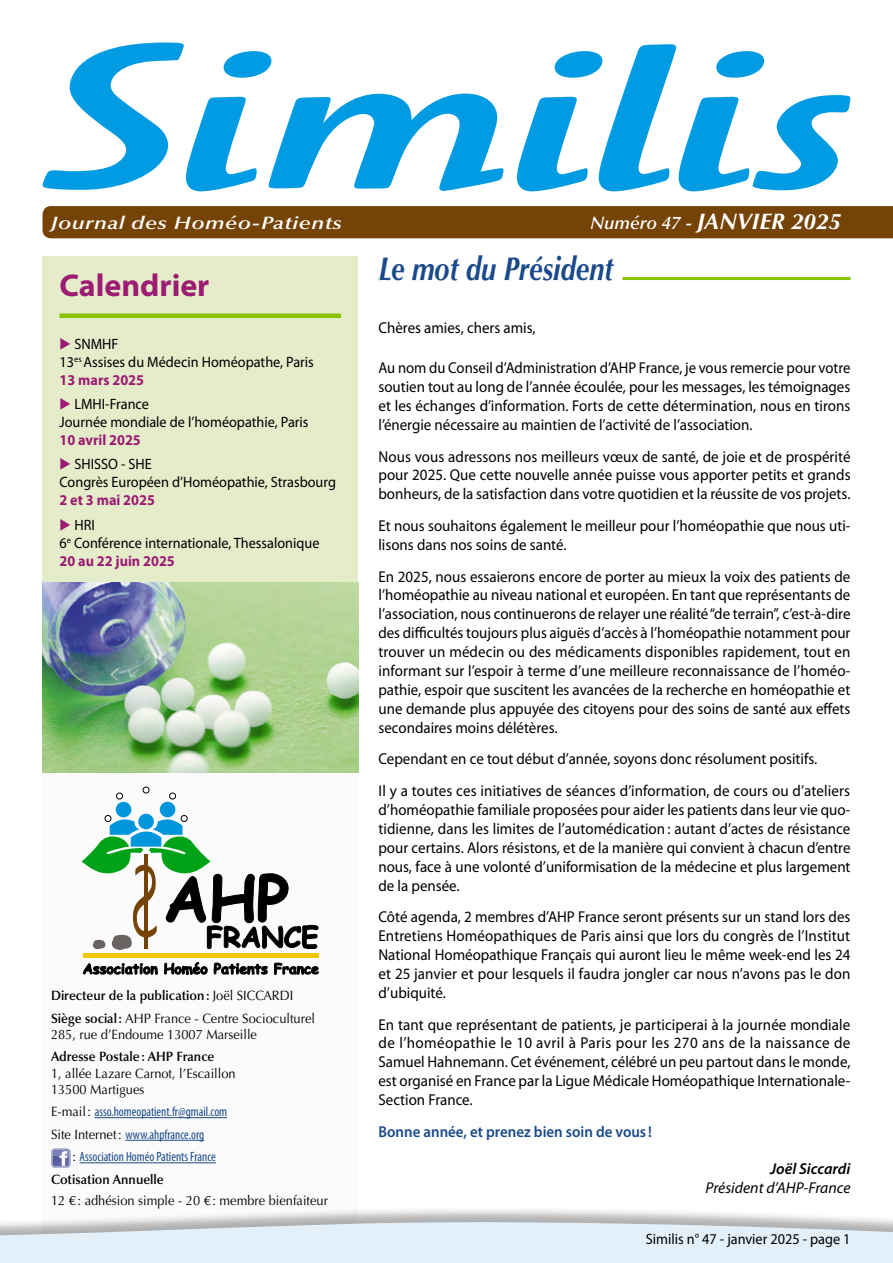
<style>
.page{position:relative;width:893px;height:1263px;background:#fff}
.page>*{position:absolute;margin:0;border:0;box-sizing:border-box;transform-origin:0 0}
.t1{font:italic 700 33px "Optima LT Std";color:#1a4a8a;scale:.82 1}
.t2{font:700 semi-expanded 31.5px "Myriad Pro";color:#9d1c73;scale:.95 1}
.t3{font:italic 700 22.5px "Optima LT Std";color:#fff}
.t4{font:italic 600 18px "Optima LT Std";letter-spacing:.02em;color:#fff;scale:1.25 1}
.t5{font:15.75px/18.9px "Myriad Pro";color:#000;text-align:justify;scale:.95 1}
.t6{font:15.75px/18.9px "Myriad Pro";color:#000;text-align:justify;scale:.93 1}
.t7{font:600 15.75px "Myriad Pro";color:#1a4a8a;scale:.95 1}
.t8{font:italic 15.75px "Myriad Pro";color:#000}
.t9{font:italic 600 15.75px "Myriad Pro";color:#000}
.t10{font:15px/18px "Myriad Pro";color:#000;scale:.95 1}
.t11{font:700 15px/24.3px "Myriad Pro";color:#9d1c73;scale:.95 1}
.t12{font:13.5px/22.5px "Optima LT Std";color:#000;scale:.95 1}
.t13{font:condensed 13.5px/22.5px "Myriad Pro";color:#1a4a8a;scale:.95 1}
.t14{font:600 13.5px "Optima LT Std";color:#000;scale:.95 1}
.s1{font-weight:600;font-size:18px}
.s2{color:#9d1c73}
.s3{font-weight:700;color:#9d1c73}
.s4{font-weight:400;color:#000}
.s5{font-weight:600}
.s6{font-family:"Optima LT Std";font-stretch:normal;color:#000}
</style>
<div class="page">
<svg style="left:43px;top:43px;width:807px;height:148px"></svg>
<hr style="left:378px;top:277px;width:472px;height:3px;background:#8ac200">
<div style="left:378px;top:272px;width:244px;height:12px;background:#fff"></div>
<div style="left:43px;top:206px;width:850px;height:32px;background:#764306"></div>
<div style="left:43px;top:256px;width:315px;height:514px;background:#e4ecca"></div>
<div style="left:60px;top:313px;width:281px;height:5px;background:#8ac200"></div>
<div style="left:43px;top:770px;width:315px;height:473px;background:#fcfbfb"></div>
<hr style="left:95px;top:1117px;width:132px;height:1px;background:#1a4a8a">
<hr style="left:125px;top:1140px;width:79px;height:1px;background:#1a4a8a">
<hr style="left:80px;top:1162px;width:136px;height:1px;background:#1a4a8a">
<svg style="left:83px;top:963px;width:75px;height:11px"></svg>
<svg style="left:164px;top:962px;width:43px;height:13px"></svg>
<svg style="left:214px;top:963px;width:53px;height:11px"></svg>
<svg style="left:274px;top:963px;width:45px;height:12px"></svg>
<div style="left:83px;top:953px;width:236px;height:5px;background:#f1c700"></div>
<div style="left:116px;top:793px;width:7px;height:6px;border:1px solid #000;border-radius:50%"></div>
<div style="left:169px;top:793px;width:7px;height:6px;border:1px solid #000;border-radius:50%"></div>
<div style="left:143px;top:786px;width:7px;height:7px;border:1px solid #000;border-radius:50%"></div>
<div style="left:160px;top:802px;width:15px;height:15px;background:#0096de;border-radius:50%"></div>
<div style="left:116px;top:802px;width:15px;height:15px;background:#0096de;border-radius:50%"></div>
<svg style="left:82px;top:815px;width:236px;height:135px"></svg>
<svg style="left:51px;top:1148px;width:20px;height:20px"></svg>
<img style="left:43px;top:583px;width:315px;height:189px">
<div style="left:0;top:1204px;width:893px;height:59px;background:#000;opacity:.31"></div>
<svg style="left:0;top:1213px;width:893px;height:50px;background:#dde7ee"></svg>
<p class="t4" style="left:51px;top:213px;width:234px">Journal des Homéo-Patients</p>
<h3 class="t3" style="left:590px;top:209px;width:252px"><span class="s1">Numéro 47 -</span> JANVIER 2025</h3>
<h2 class="t2" style="left:60px;top:268px;width:159px">Calendrier</h2>
<p class="t10" style="left:60px;top:335px;width:269px"><span class="s2">▶</span> SNMHF<br>13<sup>es</sup> Assises du Médecin Homéopathe, Paris<br><span class="s3">13 mars 2025</span></p>
<p class="t10" style="left:60px;top:395px;width:264px"><span class="s2">▶</span> LMHI-France<br>Journée mondiale de l’homéopathie, Paris</p>
<p class="t11" style="left:60px;top:428px;width:99px">10 avril 2025 ▶ <span class="s4">SHISSO - SHE</span></p>
<p class="t10" style="left:60px;top:473px;width:293px">Congrès Européen d’Homéopathie, Strasbourg</p>
<p class="t11" style="left:60px;top:488px;width:102px">2 et 3 mai 2025 ▶ <span class="s4">HRI</span></p>
<p class="t10" style="left:60px;top:534px;width:275px">6<sup>e</sup> Conférence internationale, Thessalonique<br><span class="s3">20 au 22 juin 2025</span></p>
<p class="t12" style="left:51px;top:984px;width:279px"><span class="s5">Directeur de la publication:</span> Joël SICCARDI<br><span class="s5">Siège social:</span> AHP France - Centre Socioculturel</p>
<p class="t12" style="left:51px;top:1023px;width:218px">285, rue d’Endoume 13007 Marseille</p>
<p class="t14" style="left:51px;top:1049px;width:173px">Adresse Postale: AHP France</p>
<p class="t12" style="left:51px;top:1065px;width:196px;line-height:16.2px">1, allée Lazare Carnot, l’Escaillon<br>13500 Martigues</p>
<p class="t13" style="left:51px;top:1101px;width:187px"><span class="s6">E-mail:</span> asso.homeopatient.fr@gmail.com<br><span class="s6">Site Internet:</span> www.ahpfrance.org</p>
<p class="t13" style="left:72px;top:1146px;width:152px"><span class="s6">:</span> Association Homéo Patients France</p>
<p class="t14" style="left:51px;top:1172px;width:120px">Cotisation Annuelle</p>
<p class="t12" style="left:51px;top:1189px;width:293px">12 €: adhésion simple - 20 €: membre bienfaiteur</p>
<h1 class="t1" style="left:378px;top:249px;width:288px">Le mot du Président</h1>
<p class="t5" style="left:378px;top:319px;width:167px">Chères amies, chers amis,</p>
<p class="t6" style="left:378px;top:359px;width:509px">Au nom du Conseil d’Administration d’AHP France, je vous remercie pour votre soutien tout au long de l’année écoulée, pour les messages, les témoignages et les échanges d’information. Forts de cette détermination, nous en tirons l’énergie nécessaire au maintien de l’activité de l’association.</p>
<p class="t5" style="left:378px;top:447px;width:499px">Nous vous adressons nos meilleurs vœux de santé, de joie et de prospérité pour 2025. Que cette nouvelle année puisse vous apporter petits et grands bonheurs, de la satisfaction dans votre quotidien et la réussite de vos projets.</p>
<p class="t5" style="left:378px;top:516px;width:498px">Et nous souhaitons également le meilleur pour l’homéopathie que nous uti&shy;lisons dans nos soins de santé.</p>
<p class="t5" style="left:378px;top:567px;width:498px">En 2025, nous essaierons encore de porter au mieux la voix des patients de l’homéopathie au niveau national et européen. En tant que représentants de l’association, nous continuerons de relayer une réalité “de terrain”, c’est-à-dire des difficultés toujours plus aiguës d’accès à l’homéopathie notamment pour trouver un médecin ou des médicaments disponibles rapidement, tout en informant sur l’espoir à terme d’une meilleure reconnaissance de l’homéo&shy;pathie, espoir que suscitent les avancées de la recherche en homéopathie et une demande plus appuyée des citoyens pour des soins de santé aux effets secondaires moins délétères.</p>
<p class="t5" style="left:378px;top:744px;width:498px;line-height:31.7px">Cependant en ce tout début d’année, soyons donc résolument positifs.<br>Il y a toutes ces initiatives de séances d’information, de cours ou d’ateliers</p>
<p class="t5" style="left:378px;top:800px;width:498px">d’homéopathie familiale proposées pour aider les patients dans leur vie quo&shy;tidienne, dans les limites de l’automédication : autant d’actes de résistance pour certains. Alors résistons, et de la manière qui convient à chacun d’entre nous, face à une volonté d’uniformisation de la médecine et plus largement de la pensée.</p>
<p class="t5" style="left:378px;top:908px;width:498px">Côté agenda, 2 membres d’AHP France seront présents sur un stand lors des Entretiens Homéopathiques de Paris ainsi que lors du congrès de l’Institut National Homéopathique Français qui auront lieu le même week-end les 24 et 25 janvier et pour lesquels il faudra jongler car nous n’avons pas le don d’ubiquité.</p>
<p class="t5" style="left:378px;top:1015px;width:498px">En tant que représentant de patients, je participerai à la journée mondiale de l’homéopathie le 10 avril à Paris pour les 270 ans de la naissance de Samuel Hahnemann. Cet événement, célébré un peu partout dans le monde, est organisé en France par la Ligue Médicale Homéopathique Internationale-Section France.</p>
<p class="t7" style="left:378px;top:1123px;width:289px">Bonne année, et prenez bien soin de vous !</p>
<p class="t9" style="left:770px;top:1160px;width:82px">Joël Siccardi</p>
<p class="t8" style="left:705px;top:1179px;width:146px">Président d’AHP-France</p>
<p class="t10" style="left:646px;top:1231px;width:217px">Similis n° 47 - janvier 2025 - page 1</p>
</div>
